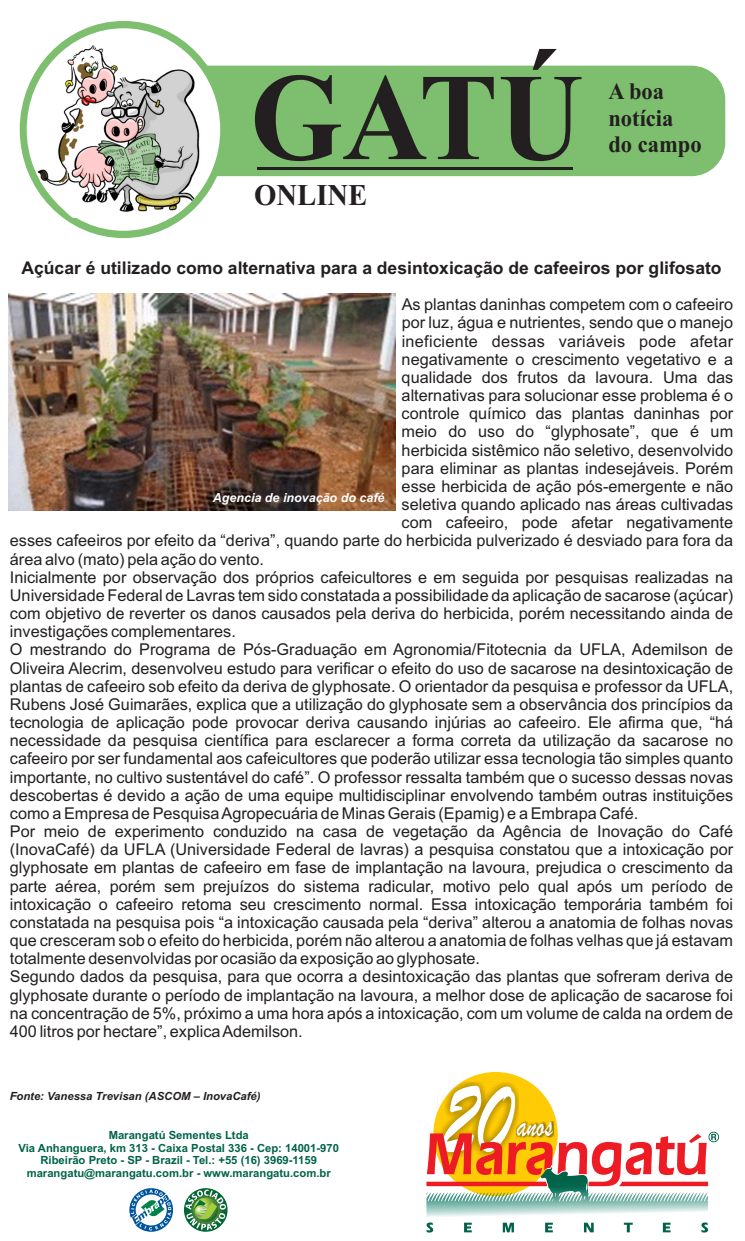
<style>
.page{position:relative;width:745px;height:1241px;background:#fff}
.page>*{position:absolute;margin:0;border:0;box-sizing:border-box;transform-origin:0 0}
.t1{font:700 123.88px "Times New Roman";color:#231f20;scale:.95 1}
.t2{font:107.75px "Brush Script";color:#fff;scale:.74 1}
.t3{font:35px "Brush Script";color:#fff;scale:.74 1}
.t4{font:700 30.12px "Times New Roman";color:#231f20;scale:.95 1}
.t5{font:700 23.62px/26.1px "Times New Roman";color:#231f20;scale:.95 1}
.t6{font:700 17.5px "Arial";color:#231f20}
.t7{font:16.25px "Arial";color:#231f20}
.t8{font:16.25px "Arial";letter-spacing:.02em;color:#231f20}
.t9{font:italic 700 12.5px "Arial";color:#fff}
.t10{font:700 11.25px/12.6px "Arial";color:#006349;text-align:center}
.t11{font:italic 700 11.25px "Arial";color:#231f20}
</style>
<div class="page">
<div style="left:160px;top:66px;width:564px;height:110px;background:#7dbf6e;border-radius:34px"></div>
<hr style="left:257px;top:166px;width:316px;height:3px;background:#231f20">
<div style="left:20px;top:21px;width:207px;height:217px;background:#7dbf6e;border-radius:50%"></div>
<div style="left:27px;top:28px;width:193px;height:203px;background:#fff;border-radius:50%"></div>
<img style="left:32px;top:41px;width:183px;height:177px">
<svg style="left:129px;top:1188px;width:44px;height:43px"></svg>
<svg style="left:184px;top:1187px;width:43px;height:44px"></svg>
<svg style="left:185px;top:1189px;width:41px;height:40px"></svg>
<svg style="left:433px;top:1071px;width:124px;height:124px"></svg>
<svg style="left:426px;top:1080px;width:292px;height:136px"></svg>
<svg style="left:426px;top:1222px;width:281px;height:10px"></svg>
<img style="left:9px;top:293px;width:386px;height:218px">
<h1 class="t1" style="left:250px;top:75px;width:352px">GATÚ</h1>
<h3 class="t4" style="left:254px;top:184px;width:121px">ONLINE</h3>
<h3 class="t5" style="left:608px;top:81px;width:100px">A boa notícia do campo</h3>
<p class="t6" style="left:22px;top:261px;width:701px">Açúcar é utilizado como alternativa para a desintoxicação de cafeeiros por glifosato</p>
<p class="t7" style="left:401px;top:298px;width:333px">As plantas daninhas competem com o cafeeiro</p>
<p class="t7" style="left:401px;top:316px;width:333px">por luz, água e nutrientes, sendo que o manejo</p>
<p class="t8" style="left:401px;top:334px;width:333px">ineficiente dessas variáveis pode afetar</p>
<p class="t7" style="left:401px;top:353px;width:333px">negativamente o crescimento vegetativo e a</p>
<p class="t7" style="left:401px;top:371px;width:333px">qualidade dos frutos da lavoura. Uma das</p>
<p class="t7" style="left:401px;top:389px;width:333px">alternativas para solucionar esse problema é o</p>
<p class="t7" style="left:401px;top:407px;width:333px">controle químico das plantas daninhas por</p>
<p class="t7" style="left:401px;top:425px;width:333px">meio do uso do “glyphosate”, que é um</p>
<p class="t7" style="left:401px;top:443px;width:333px">herbicida sistêmico não seletivo, desenvolvido</p>
<p class="t7" style="left:401px;top:462px;width:333px">para eliminar as plantas indesejáveis. Porém</p>
<p class="t7" style="left:401px;top:480px;width:333px">esse herbicida de ação pós-emergente e não</p>
<p class="t7" style="left:401px;top:498px;width:333px">seletiva quando aplicado nas áreas cultivadas</p>
<p class="t7" style="left:401px;top:516px;width:333px">com cafeeiro, pode afetar negativamente</p>
<p class="t7" style="left:10px;top:534px;width:724px">esses cafeeiros por efeito da “deriva”, quando parte do herbicida pulverizado é desviado para fora da</p>
<p class="t7" style="left:10px;top:552px;width:255px">área alvo (mato) pela ação do vento.</p>
<p class="t7" style="left:10px;top:570px;width:724px">Inicialmente por observação dos próprios cafeicultores e em seguida por pesquisas realizadas na</p>
<p class="t7" style="left:10px;top:589px;width:724px">Universidade Federal de Lavras tem sido constatada a possibilidade da aplicação de sacarose (açúcar)</p>
<p class="t7" style="left:10px;top:607px;width:724px">com objetivo de reverter os danos causados pela deriva do herbicida, porém necessitando ainda de</p>
<p class="t7" style="left:10px;top:625px;width:227px">investigações complementares.</p>
<p class="t7" style="left:10px;top:643px;width:724px">O mestrando do Programa de Pós-Graduação em Agronomia/Fitotecnia da UFLA, Ademilson de</p>
<p class="t7" style="left:10px;top:661px;width:724px">Oliveira Alecrim, desenvolveu estudo para verificar o efeito do uso de sacarose na desintoxicação de</p>
<p class="t7" style="left:10px;top:679px;width:724px">plantas de cafeeiro sob efeito da deriva de glyphosate. O orientador da pesquisa e professor da UFLA,</p>
<p class="t7" style="left:10px;top:698px;width:724px">Rubens José Guimarães, explica que a utilização do glyphosate sem a observância dos princípios da</p>
<p class="t7" style="left:10px;top:716px;width:724px">tecnologia de aplicação pode provocar deriva causando injúrias ao cafeeiro. Ele afirma que, “há</p>
<p class="t7" style="left:10px;top:734px;width:724px">necessidade da pesquisa científica para esclarecer a forma correta da utilização da sacarose no</p>
<p class="t7" style="left:10px;top:752px;width:724px">cafeeiro por ser fundamental aos cafeicultores que poderão utilizar essa tecnologia tão simples quanto</p>
<p class="t7" style="left:10px;top:770px;width:724px">importante, no cultivo sustentável do café”. O professor ressalta também que o sucesso dessas novas</p>
<p class="t7" style="left:10px;top:788px;width:724px">descobertas é devido a ação de uma equipe multidisciplinar envolvendo também outras instituições</p>
<p class="t7" style="left:10px;top:806px;width:629px">como a Empresa de Pesquisa Agropecuária de Minas Gerais (Epamig) e a Embrapa Café.</p>
<p class="t7" style="left:10px;top:825px;width:724px">Por meio de experimento conduzido na casa de vegetação da Agência de Inovação do Café</p>
<p class="t7" style="left:10px;top:843px;width:724px">(InovaCafé) da UFLA (Universidade Federal de lavras) a pesquisa constatou que a intoxicação por</p>
<p class="t7" style="left:10px;top:861px;width:724px">glyphosate em plantas de cafeeiro em fase de implantação na lavoura, prejudica o crescimento da</p>
<p class="t7" style="left:10px;top:879px;width:724px">parte aérea, porém sem prejuízos do sistema radicular, motivo pelo qual após um período de</p>
<p class="t7" style="left:10px;top:897px;width:724px">intoxicação o cafeeiro retoma seu crescimento normal. Essa intoxicação temporária também foi</p>
<p class="t7" style="left:10px;top:915px;width:724px">constatada na pesquisa pois “a intoxicação causada pela “deriva” alterou a anatomia de folhas novas</p>
<p class="t7" style="left:10px;top:934px;width:724px">que cresceram sob o efeito do herbicida, porém não alterou a anatomia de folhas velhas que já estavam</p>
<p class="t7" style="left:10px;top:952px;width:471px">totalmente desenvolvidas por ocasião da exposição ao glyphosate.</p>
<p class="t7" style="left:10px;top:970px;width:724px">Segundo dados da pesquisa, para que ocorra a desintoxicação das plantas que sofreram deriva de</p>
<p class="t7" style="left:10px;top:988px;width:724px">glyphosate durante o período de implantação na lavoura, a melhor dose de aplicação de sacarose foi</p>
<p class="t7" style="left:10px;top:1006px;width:724px">na concentração de 5%, próximo a uma hora após a intoxicação, com um volume de calda na ordem de</p>
<p class="t7" style="left:10px;top:1024px;width:294px">400 litros por hectare”, explica Ademilson.</p>
<p class="t9" style="left:213px;top:493px;width:173px">Agencia de inovação do café</p>
<p class="t11" style="left:10px;top:1091px;width:252px">Fonte: Vanessa Trevisan (ASCOM – InovaCafé)</p>
<p class="t10" style="left:18px;top:1129px;width:322px">Marangatú Sementes Ltda<br>Via Anhanguera, km 313 - Caixa Postal 336 - Cep: 14001-970<br>Ribeirão Preto - SP - Brazil - Tel.: +55 (16) 3969-1159 marangatu@marangatu.com.br - www.marangatu.com.br</p>
<h2 class="t2" style="left:442px;top:1087px;width:95px">20</h2>
<h3 class="t3" style="left:516px;top:1114px;width:50px">anos</h3>
</div>
